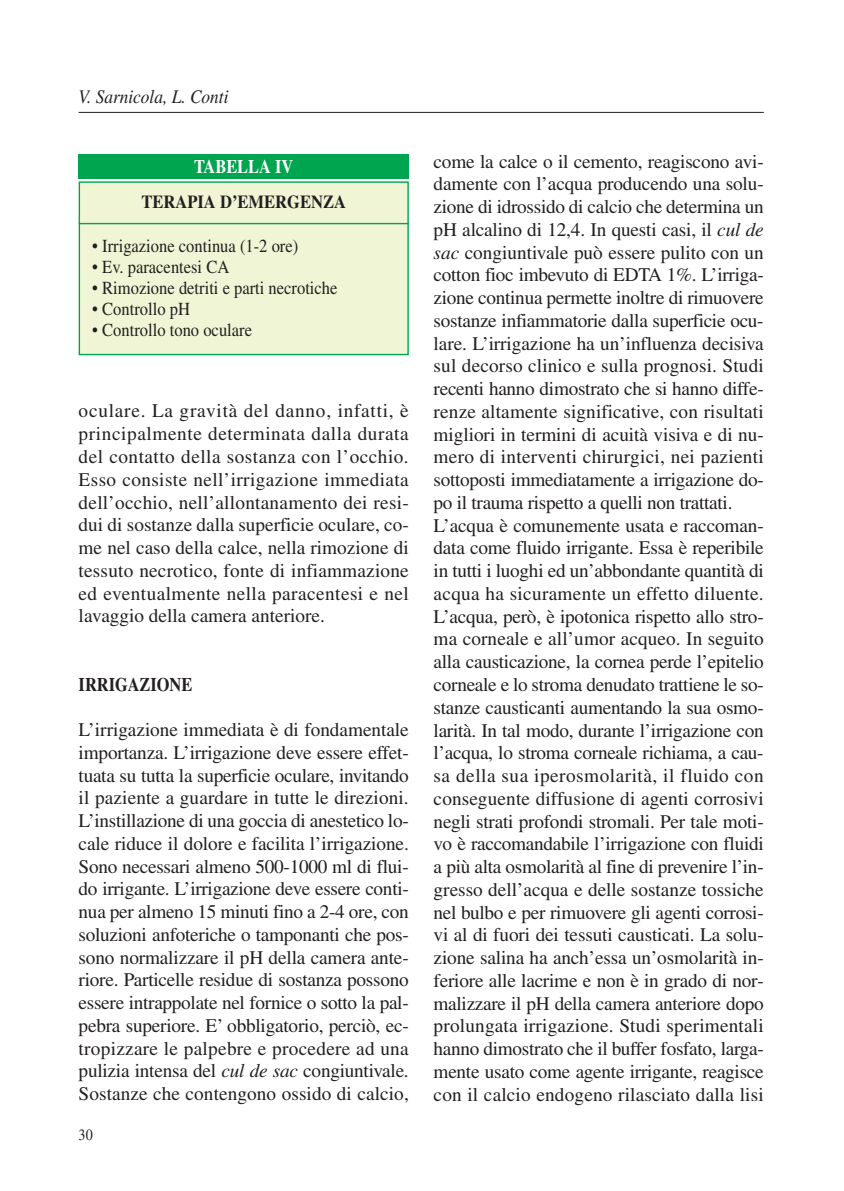
<style>
.page{position:relative;width:844px;height:1191px;background:#fff}
.page>*{position:absolute;margin:0;border:0;box-sizing:border-box;transform-origin:0 0}
.t1{font:19.25px/22.8px "Times";letter-spacing:-.01em;color:#231f20;text-align:justify}
.t2{font:italic 19.25px "Times";color:#231f20;scale:.9 1}
.t3{font:700 19.25px "Times";color:#231f20;scale:.85 1}
.t4{font:700 19.25px "Times";color:#fff;scale:.85 1}
.t5{font:18.38px "Times";color:#231f20;scale:.9 1}
.t6{font:700 18.38px "Times";color:#231f20;scale:.9 1}
.t7{font:15.75px "Times";color:#231f20;scale:.9 1}
.s1{font-style:italic}
</style>
<div class="page">
<hr style="left:79px;top:112px;width:684px;height:1px;background:#231f20">
<div style="left:79px;top:182px;width:329px;height:172px;background:#f0f5d5"></div>
<div style="left:79px;top:181px;width:329px;height:174px;border:1px solid #00a54f"></div>
<div style="left:79px;top:154px;width:329px;height:25px;background:#00a54f"></div>
<hr style="left:79px;top:223px;width:329px;height:1px;background:#00a54f">
<p class="t2" style="left:79px;top:90px;width:168px">V. Sarnicola, L. Conti</p>
<p class="t4" style="left:194px;top:159px;width:118px">TABELLA IV</p>
<p class="t6" style="left:141px;top:195px;width:229px">TERAPIA D’EMERGENZA</p>
<p class="t5" style="left:92px;top:239px;width:230px">• Irrigazione continua (1-2 ore)</p>
<p class="t5" style="left:92px;top:260px;width:154px">• Ev. paracentesi CA</p>
<p class="t5" style="left:92px;top:281px;width:274px">• Rimozione detriti e parti necrotiche</p>
<p class="t5" style="left:92px;top:302px;width:110px">• Controllo pH</p>
<p class="t5" style="left:92px;top:323px;width:179px">• Controllo tono oculare</p>
<p class="t1" style="left:79px;top:401px;width:331px">oculare. La gravità del danno, infatti, è principalmente determinata dalla durata del contatto della sostanza con l’occhio.<br>Esso consiste nell’irrigazione immediata dell’occhio, nell’allontanamento dei resi&shy;dui di sostanze dalla superficie oculare, co&shy;me nel caso della calce, nella rimozione di tessuto necrotico, fonte di infiammazione ed eventualmente nella paracentesi e nel lavaggio della camera anteriore.</p>
<p class="t3" style="left:79px;top:677px;width:135px">IRRIGAZIONE</p>
<p class="t1" style="left:79px;top:720px;width:331px">L’irrigazione immediata è di fondamentale importanza. L’irrigazione deve essere effet&shy;tuata su tutta la superficie oculare, invitando il paziente a guardare in tutte le direzioni.<br>L’instillazione di una goccia di anestetico lo&shy;cale riduce il dolore e facilita l’irrigazione.<br>Sono necessari almeno 500-1000 ml di flui&shy;do irrigante. L’irrigazione deve essere conti&shy;nua per almeno 15 minuti fino a 2-4 ore, con soluzioni anfoteriche o tamponanti che pos&shy;sono normalizzare il pH della camera ante&shy;riore. Particelle residue di sostanza possono essere intrappolate nel fornice o sotto la pal&shy;pebra superiore. E’ obbligatorio, perciò, ec&shy;tropizzare le palpebre e procedere ad una pulizia intensa del <span class="s1">cul de sac</span> congiuntivale.<br>Sostanze che contengono ossido di calcio,</p>
<p class="t7" style="left:79px;top:1129px;width:17px">30</p>
<p class="t1" style="left:433px;top:151px;width:331px;text-align:left">come la calce o il cemento, reagiscono avi&shy;damente con l’acqua producendo una solu&shy;zione di idrossido di calcio che determina un pH alcalino di 12,4. In questi casi, il <span class="s1">cul de sac</span> congiuntivale può essere pulito con un cotton fioc imbevuto di EDTA 1%. L’irriga&shy;zione continua permette inoltre di rimuovere sostanze infiammatorie dalla superficie ocu&shy;lare. L’irrigazione ha un’influenza decisiva sul decorso clinico e sulla prognosi. Studi recenti hanno dimostrato che si hanno diffe&shy;renze altamente significative, con risultati migliori in termini di acuità visiva e di nu&shy;mero di interventi chirurgici, nei pazienti sottoposti immediatamente a irrigazione do&shy;po il trauma rispetto a quelli non trattati.<br>L’acqua è comunemente usata e raccoman&shy;data come fluido irrigante. Essa è reperibile in tutti i luoghi ed un’abbondante quantità di acqua ha sicuramente un effetto diluente.<br>L’acqua, però, è ipotonica rispetto allo stro&shy;ma corneale e all’umor acqueo. In seguito alla causticazione, la cornea perde l’epitelio corneale e lo stroma denudato trattiene le so&shy;stanze causticanti aumentando la sua osmo&shy;larità. In tal modo, durante l’irrigazione con l’acqua, lo stroma corneale richiama, a cau&shy;sa della sua iperosmolarità, il fluido con conseguente diffusione di agenti corrosivi negli strati profondi stromali. Per tale moti&shy;vo è raccomandabile l’irrigazione con fluidi a più alta osmolarità al fine di prevenire l’in&shy;gresso dell’acqua e delle sostanze tossiche nel bulbo e per rimuovere gli agenti corrosi&shy;vi al di fuori dei tessuti causticati. La solu&shy;zione salina ha anch’essa un’osmolarità in&shy;feriore alle lacrime e non è in grado di nor&shy;malizzare il pH della camera anteriore dopo prolungata irrigazione. Studi sperimentali hanno dimostrato che il buffer fosfato, larga&shy;mente usato come agente irrigante, reagisce con il calcio endogeno rilasciato dalla lisi</p>
</div>
